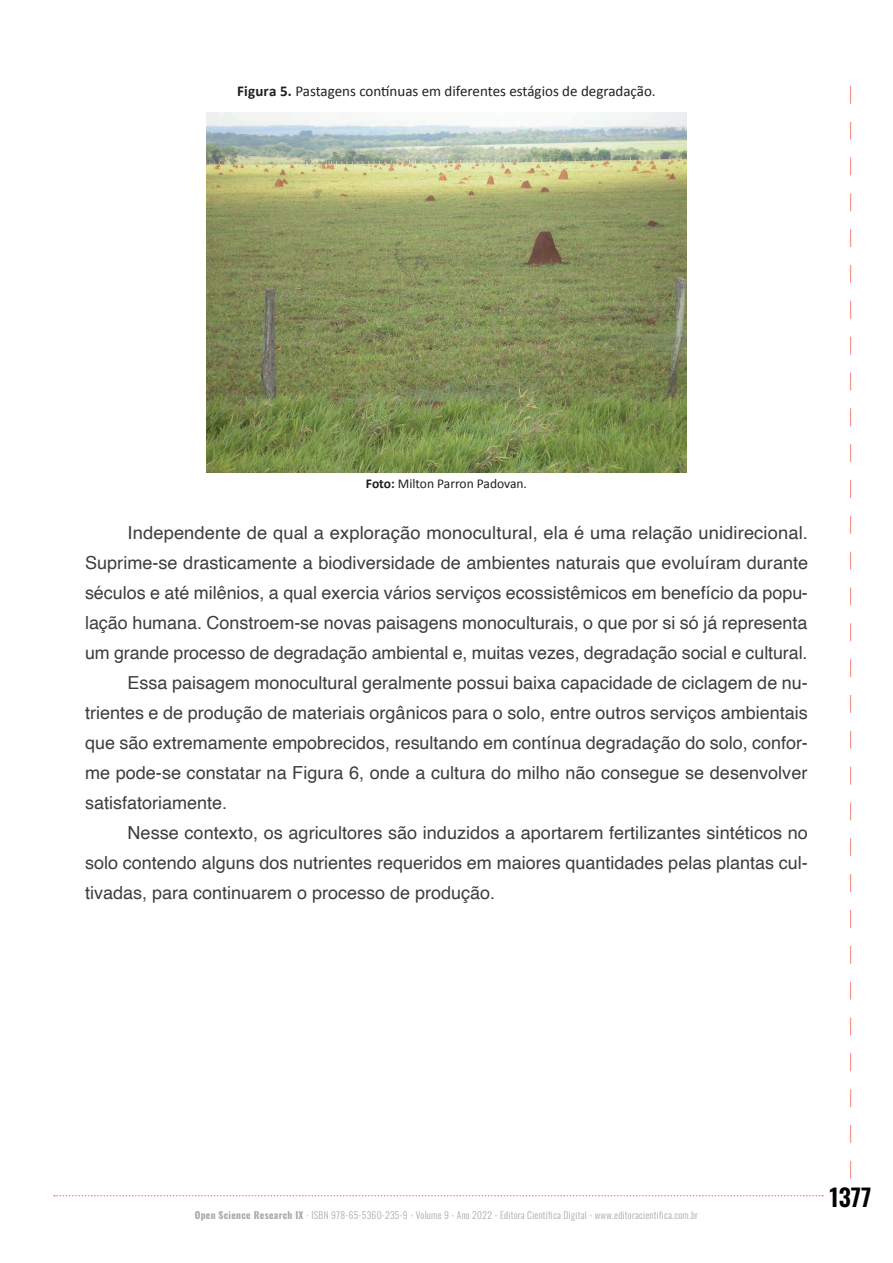
<style>
.page{position:relative;width:893px;height:1263px;background:#fff}
.page>*{position:absolute;margin:0;border:0;box-sizing:border-box;transform-origin:0 0}
.t1{font:600 24px "Oswald";color:#040101}
._04_texto{font:18px/30px "Helvetica";color:#3e3e3f;text-align:justify}
._06_figura-quadro-ta{font:15px "Calibri";color:#231f20}
._06_fonte{font:13.5px "Calibri";color:#231f20}
.t2{font:300 9.6px "Oswald";letter-spacing:.03em;color:#a7aaaa}
.s1{font-weight:700}
</style>
<div class="page">
<svg style="left:54px;top:1195px;width:769px;height:1px"></svg>
<svg style="left:850px;top:86px;width:1px;height:1093px"></svg>
<img style="left:206px;top:113px;width:480px;height:360px">
<p class="_06_figura-quadro-ta" style="left:237px;top:81px;width:420px"><span class="s1">Figura 5.</span> Pastagens contínuas em diferentes estágios de degradação.</p>
<p class="_06_fonte" style="left:366px;top:474px;width:163px"><span class="s1">Foto:</span> Milton Parron Padovan.</p>
<p class="_04_texto" style="left:85px;top:518px;width:725px;text-indent:43px">Independente de qual a exploração monocultural, ela é uma relação unidirecional.<br>Suprime-se drasticamente a biodiversidade de ambientes naturais que evoluíram durante séculos e até milênios, a qual exercia vários serviços ecossistêmicos em benefício da popu&shy;lação humana. Constroem-se novas paisagens monoculturais, o que por si só já representa um grande processo de degradação ambiental e, muitas vezes, degradação social e cultural.</p>
<p class="_04_texto" style="left:85px;top:668px;width:724px;text-indent:43px">Essa paisagem monocultural geralmente possui baixa capacidade de ciclagem de nu&shy;trientes e de produção de materiais orgânicos para o solo, entre outros serviços ambientais que são extremamente empobrecidos, resultando em contínua degradação do solo, confor&shy;me pode-se constatar na Figura 6, onde a cultura do milho não consegue se desenvolver satisfatoriamente.</p>
<p class="_04_texto" style="left:85px;top:818px;width:724px;text-indent:43px">Nesse contexto, os agricultores são induzidos a aportarem fertilizantes sintéticos no solo contendo alguns dos nutrientes requeridos em maiores quantidades pelas plantas cul&shy;tivadas, para continuarem o processo de produção.</p>
<p class="t2" style="left:195px;top:1206px;width:505px"><span class="s1">Open Science Research IX</span> - ISBN 978-65-5360-235-9 - Volume 9 - Ano 2022 - Editora Científica Digital - www.editoracientifica.com.br</p>
<h1 class="t1" style="left:829px;top:1184px;width:44px">1377</h1>
</div>
